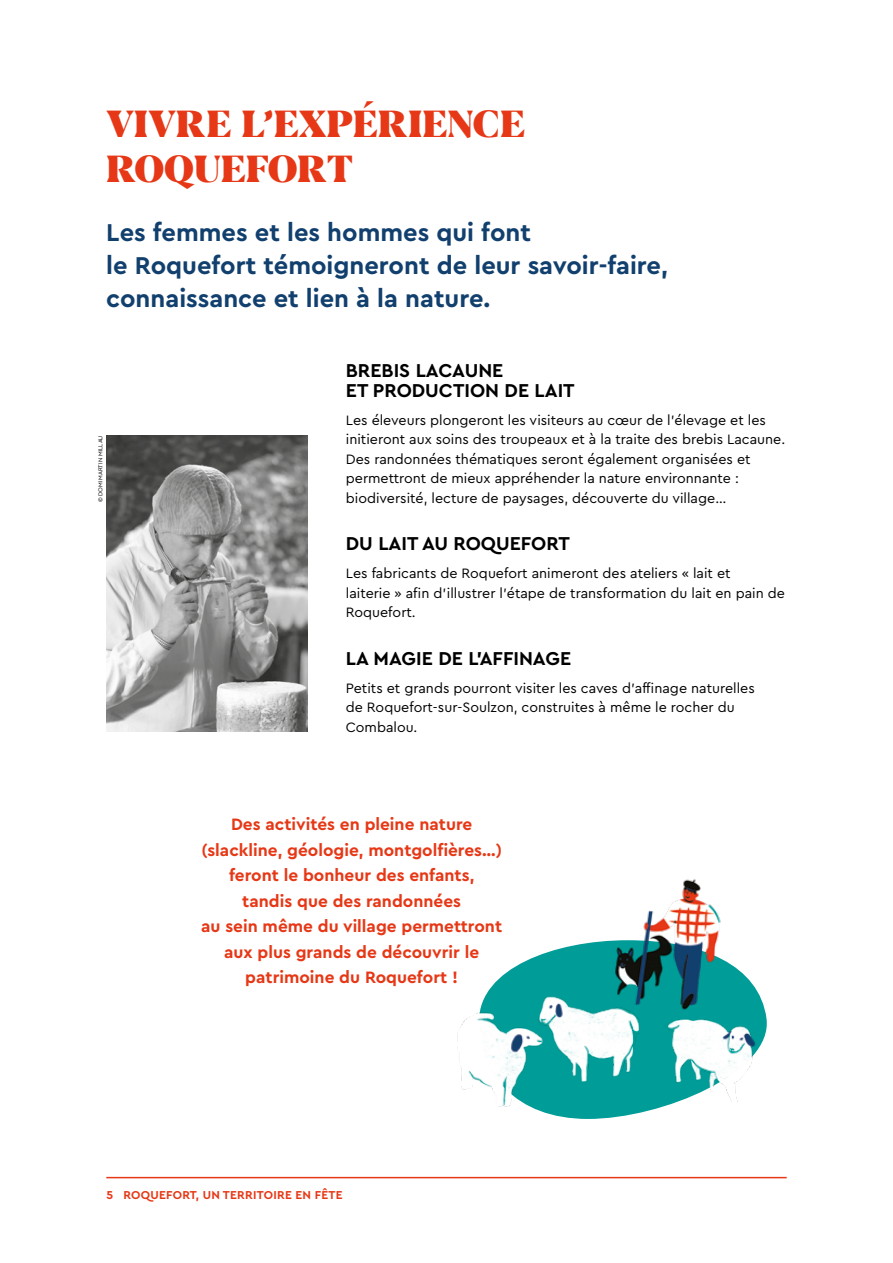
<style>
.page{position:relative;width:893px;height:1263px;background:#fff}
.page>*{position:absolute;margin:0;border:0;box-sizing:border-box;transform-origin:0 0}
.t1{font:800 37.5px/45px "Blacker Display";color:#e63816}
.t2{font:700 25.5px/33px "Cera PRO";color:#12406e}
.t3{font:700 19.5px/19.5px "Cera PRO";color:#000}
.t4{font:700 17.25px/25.5px "Cera PRO";color:#e63816;text-align:center}
.t5{font:14.25px/19.5px "Cera PRO";color:#000}
.t6{font:700 12px "Cera PRO";letter-spacing:.02em;color:#e63816}
.t7{font:6px "Cera PRO";letter-spacing:.02em;color:#000}
</style>
<div class="page">
<hr style="left:106px;top:1177px;width:681px;height:1px;background:#e63816">
<svg style="left:581px;top:1101px;width:157px;height:18px"></svg>
<img style="left:457px;top:989px;width:124px;height:130px">
<img style="left:490px;top:943px;width:181px;height:161px">
<img style="left:589px;top:879px;width:129px;height:139px">
<img style="left:616px;top:914px;width:151px;height:187px">
<img style="left:106px;top:435px;width:202px;height:297px">
<h1 class="t1" style="left:106px;top:104px;width:420px">VIVRE L’EXPÉRIENCE<br>ROQUEFORT</h1>
<h2 class="t2" style="left:106px;top:215px;width:563px">Les femmes et les hommes qui font<br>le Roquefort témoigneront de leur savoir-faire, connaissance et lien à la nature.</h2>
<p class="t7" style="left:97px;top:502px;width:68px;rotate:-90deg">© DOMIMARTIN MILLAU</p>
<h3 class="t3" style="left:346px;top:360px;width:230px">BREBIS LACAUNE<br>ET PRODUCTION DE LAIT</h3>
<p class="t5" style="left:346px;top:409px;width:441px">Les éleveurs plongeront les visiteurs au cœur de l’élevage et les initieront aux soins des troupeaux et à la traite des brebis Lacaune.<br>Des randonnées thématiques seront également organisées et permettront de mieux appréhender la nature environnante : biodiversité, lecture de paysages, découverte du village…</p>
<h3 class="t3" style="left:346px;top:533px;width:225px">DU LAIT AU ROQUEFORT</h3>
<p class="t5" style="left:346px;top:563px;width:441px">Les fabricants de Roquefort animeront des ateliers « lait et<br>laiterie » afin d’illustrer l’étape de transformation du lait en pain de<br>Roquefort.</p>
<h3 class="t3" style="left:346px;top:647px;width:227px">LA MAGIE DE L’AFFINAGE</h3>
<p class="t5" style="left:346px;top:677px;width:411px">Petits et grands pourront visiter les caves d’affinage naturelles de Roquefort-sur-Soulzon, construites à même le rocher du<br>Combalou.</p>
<p class="t4" style="left:201px;top:811px;width:303px">Des activités en pleine nature (slackline, géologie, montgolfières…) feront le bonheur des enfants,<br>tandis que des randonnées<br>au sein même du village permettront aux plus grands de découvrir le patrimoine du Roquefort !</p>
<p class="t6" style="left:106px;top:1187px;width:238px">5 ROQUEFORT, UN TERRITOIRE EN FÊTE</p>
</div>
